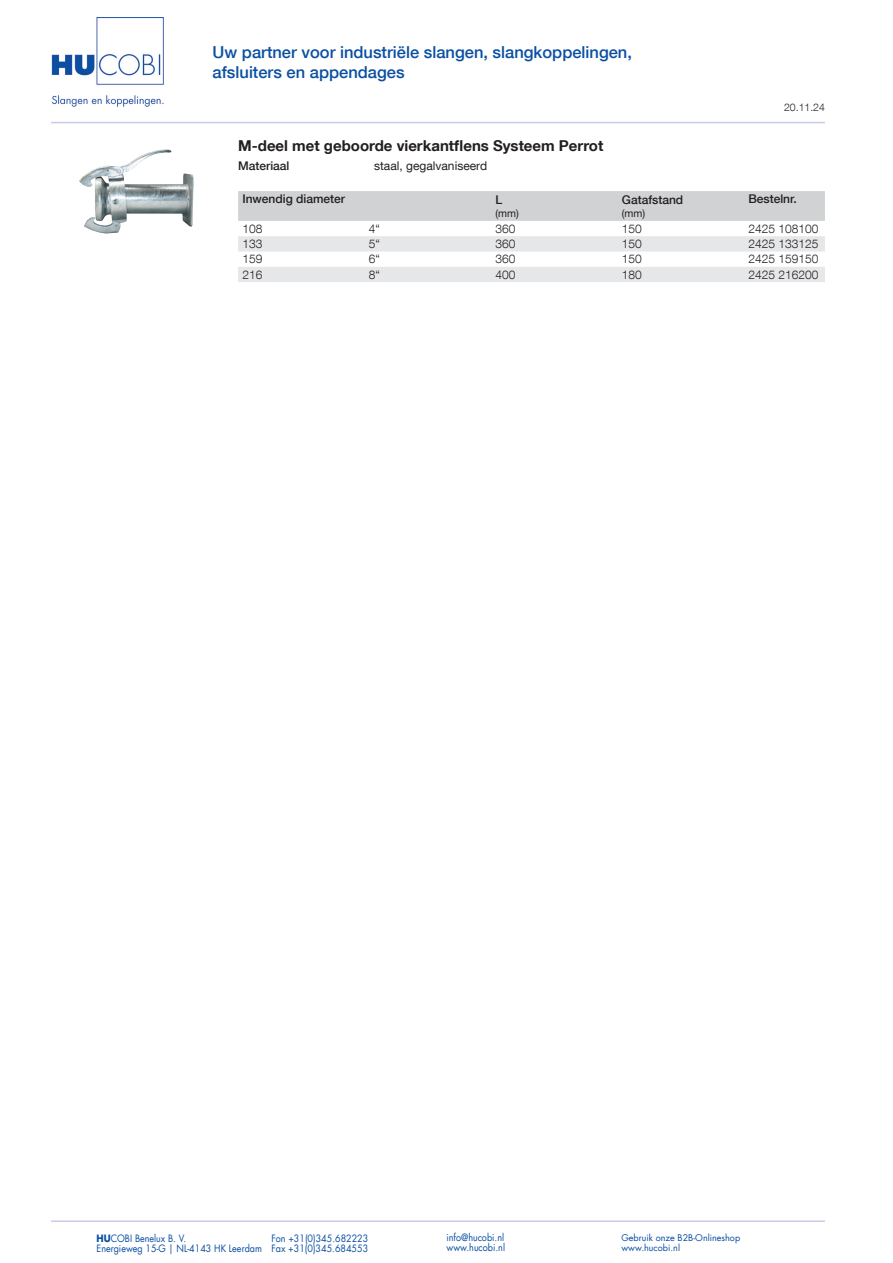
<style>
.page{position:relative;width:893px;height:1263px;background:#fff}
.page>*{position:absolute;margin:0;border:0;box-sizing:border-box;transform-origin:0 0}
.t1{font:500 16.5px/19.8px "Helvetica Neue LT Com";color:#0a4fa2}
.t2{font:700 15px "Helvetica Neue LT Com";color:#231f20}
.t3{font:300 12px "Helvetica Neue LT Com";color:#231f20}
.t4{font:500 12px "Helvetica Neue LT Com";color:#231f20}
.t5{font:12px "Helvetica Neue LT Com";color:#231f20}
.t6{font:300 10.5px "Helvetica Neue LT Com";color:#231f20}
.t7{font:10.5px "Helvetica Neue LT Com";color:#231f20}
.t8{font:9.9px "Futura LT";color:#0a4fa2;scale:.91 1}
.t9{font:9px "Futura LT";color:#0a4fa2}
.s1{font-weight:700}
</style>
<div class="page">
<hr style="left:51px;top:122px;width:774px;height:1px;background:#c7cbe6">
<hr style="left:51px;top:1220px;width:774px;height:2px;background:#c7cbe6">
<img style="left:51px;top:17px;width:113px;height:90px">
<div style="left:238px;top:191px;width:587px;height:30px;background:#d1d2d4"></div>
<svg style="left:238px;top:236px;width:587px;height:46px"></svg>
<img style="left:79px;top:149px;width:115px;height:85px">
<h1 class="t1" style="left:213px;top:42px;width:421px">Uw partner voor industriële slangen, slangkoppelingen, afsluiters en appendages</h1>
<h2 class="t2" style="left:238px;top:136px;width:367px">M-deel met geboorde vierkantflens Systeem Perrot</h2>
<p class="t4" style="left:238px;top:158px;width:53px">Materiaal</p>
<p class="t5" style="left:374px;top:158px;width:114px">staal, gegalvaniseerd</p>
<p class="t4" style="left:242px;top:192px;width:104px">Inwendig diameter</p>
<p class="t4" style="left:495px;top:192px;width:8px">L</p>
<p class="t7" style="left:495px;top:206px;width:25px">(mm)</p>
<p class="t4" style="left:622px;top:192px;width:63px">Gatafstand</p>
<p class="t7" style="left:622px;top:206px;width:25px">(mm)</p>
<p class="t6" style="left:784px;top:101px;width:42px">20.11.24</p>
<p class="t4" style="left:748px;top:192px;width:50px">Bestelnr.</p>
<p class="t3" style="left:242px;top:221px;width:22px">108</p>
<p class="t3" style="left:369px;top:221px;width:13px">4“</p>
<p class="t3" style="left:495px;top:221px;width:22px">360</p>
<p class="t3" style="left:622px;top:221px;width:22px">150</p>
<p class="t3" style="left:748px;top:221px;width:72px">2425 108100</p>
<p class="t3" style="left:242px;top:237px;width:22px">133</p>
<p class="t3" style="left:369px;top:237px;width:13px">5“</p>
<p class="t3" style="left:495px;top:237px;width:22px">360</p>
<p class="t3" style="left:622px;top:237px;width:22px">150</p>
<p class="t3" style="left:748px;top:237px;width:72px">2425 133125</p>
<p class="t3" style="left:242px;top:252px;width:22px">159</p>
<p class="t3" style="left:369px;top:252px;width:13px">6“</p>
<p class="t3" style="left:495px;top:252px;width:22px">360</p>
<p class="t3" style="left:622px;top:252px;width:22px">150</p>
<p class="t3" style="left:748px;top:252px;width:72px">2425 159150</p>
<p class="t3" style="left:242px;top:267px;width:22px">216</p>
<p class="t3" style="left:369px;top:267px;width:13px">8“</p>
<p class="t3" style="left:495px;top:267px;width:22px">400</p>
<p class="t3" style="left:622px;top:267px;width:22px">180</p>
<p class="t3" style="left:748px;top:267px;width:72px">2425 216200</p>
<p class="t8" style="left:97px;top:1232px;width:100px"><span class="s1">HU</span>COBI Benelux B. V.</p>
<p class="t8" style="left:271px;top:1232px;width:108px">Fon +31(0)345.682223</p>
<p class="t8" style="left:446px;top:1231px;width:65px">info@hucobi.nl</p>
<p class="t9" style="left:621px;top:1231px;width:120px">Gebruik onze B2B-Onlineshop</p>
<p class="t8" style="left:97px;top:1242px;width:300px">Energieweg 15-G | NL-4143 HK Leerdam Fax +31(0)345.684553</p>
<p class="t8" style="left:446px;top:1241px;width:66px">www.hucobi.nl</p>
<p class="t9" style="left:621px;top:1242px;width:60px">www.hucobi.nl</p>
</div>
